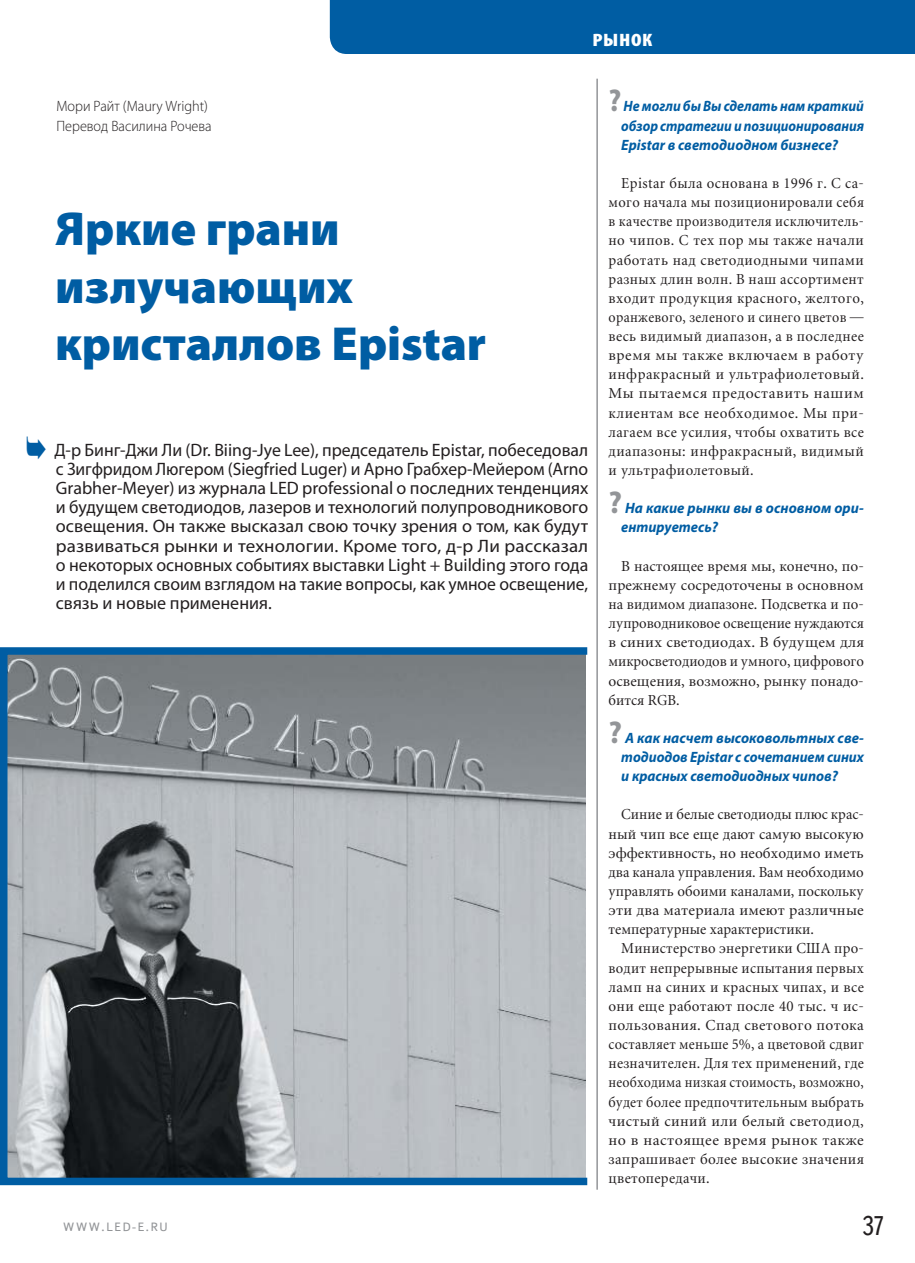
<style>
.page{position:relative;width:915px;height:1263px;background:#fff}
.page>*{position:absolute;margin:0;border:0;box-sizing:border-box;transform-origin:0 0}
.t1{font:900 48px/57.6px "Myriad Pro";color:#005da3}
.t2{font:27px "Text Book C";color:#231f20;scale:.9 1}
.t3{font:18px/19.2px "Myriad Pro";color:#231f20;text-align:justify}
.t4{font:900 condensed 18px "Myriad Pro";letter-spacing:.03em;color:#fff;scale:1.17 1}
.t5{font:15px/19.2px "Miniature";letter-spacing:.01em;color:#231f20;text-align:justify;scale:.96 1}
.t6{font:15px/19.2px "Miniature";letter-spacing:.01em;color:#231f20;text-align:justify;scale:.95 1}
.t7{font:15px/19.2px "Miniature";letter-spacing:.01em;color:#231f20;text-align:justify}
.t8{font:italic 700 15px/19.2px "Myriad Pro";color:#005da3}
.t9{font:italic 700 15px/19.2px "Myriad Pro";color:#005da3;text-align:justify;scale:.92 1}
.t10{font:300 15px/19.2px "Myriad Pro";color:#231f20;scale:.95 1}
.t11{font:12px "Text Book C";letter-spacing:.13em;color:#939598}
.s1{font-style:normal;font-size:31.5px;color:#939598}
</style>
<div class="page">
<div style="left:330px;top:0;width:584px;height:54px;background:#005da3"></div>
<img style="left:9px;top:656px;width:572px;height:520px">
<div style="left:0;top:647px;width:590px;height:538px;border:8px solid #005da3"></div>
<hr style="left:596px;top:79px;width:1px;height:1111px;background:#939598">
<p class="t4" style="left:592px;top:29px;width:53px">РЫНОК</p>
<p class="t10" style="left:56px;top:97px;width:165px">Мори Райт (Maury Wright)<br>Перевод Василина Рочева</p>
<h1 class="t1" style="left:55px;top:200px;width:432px">Яркие грани излучающих кристаллов Epistar</h1>
<p class="t3" style="left:54px;top:442px;width:535px">Д-р Бинг-Джи Ли (Dr. Biing-Jye Lee), председатель Epistar, побеседовал с Зигфридом Люгером (Siegfried Luger) и Арно Грабхер-Мейером (Arno Grabher-Meyer) из журнала LED professional о последних тенденциях и будущем светодиодов, лазеров и технологий полупроводникового освещения. Он также высказал свою точку зрения о том, как будут развиваться рынки и технологии. Кроме того, д-р Ли рассказал о некоторых основных событиях выставки Light + Building этого года и поделился своим взглядом на такие вопросы, как умное освещение, связь и новые применения.</p>
<p class="t9" style="left:621px;top:98px;width:265px;text-indent:-13px"><span class="s1">?</span> Не могли бы Вы сделать нам краткий обзор стратегии и позиционирования Epistar в светодиодном бизнесе?</p>
<p class="t5" style="left:608px;top:173px;width:267px;text-indent:13px">Epistar была основана в 1996 г. С са&shy;мого начала мы позиционировали себя в качестве производителя исключитель&shy;но чипов. С тех пор мы также начали работать над светодиодными чипами разных длин волн. В наш ассортимент входит продукция красного, желтого, оранжевого, зеленого и синего цветов — весь видимый диапазон, а в последнее время мы также включаем в работу инфракрасный и ультрафиолетовый.<br>Мы пытаемся предоставить нашим клиентам все необходимое. Мы при&shy;лагаем все усилия, чтобы охватить все диапазоны: инфракрасный, видимый и ультрафиолетовый.</p>
<p class="t8" style="left:621px;top:500px;width:244px;text-indent:-13px"><span class="s1">?</span> На какие рынки вы в основном ори&shy;ентируетесь?</p>
<p class="t7" style="left:608px;top:556px;width:257px;text-indent:13px">В настоящее время мы, конечно, по&shy;прежнему сосредоточены в основном на видимом диапазоне. Подсветка и по&shy;лупроводниковое освещение нуждаются в синих светодиодах. В будущем для микросветодиодов и умного, цифрового освещения, возможно, рынку понадо&shy;бится RGB.</p>
<p class="t8" style="left:621px;top:730px;width:244px;text-align:justify;text-indent:-13px"><span class="s1">?</span> А как насчет высоковольтных све&shy;тодиодов Epistar с сочетанием синих и красных светодиодных чипов?</p>
<p class="t5" style="left:608px;top:805px;width:267px;text-indent:13px">Синие и белые светодиоды плюс крас&shy;ный чип все еще дают самую высокую эффективность, но необходимо иметь два канала управления. Вам необходимо управлять обоими каналами, поскольку эти два материала имеют различные температурные характеристики.</p>
<p class="t6" style="left:608px;top:939px;width:270px;text-indent:13px">Министерство энергетики США про&shy;водит непрерывные испытания первых ламп на синих и красных чипах, и все они еще работают после 40 тыс. ч ис&shy;пользования. Спад светового потока составляет меньше 5%, а цветовой сдвиг незначителен. Для тех применений, где необходима низкая стоимость, возможно, будет более предпочтительным выбрать чистый синий или белый светодиод, но в настоящее время рынок также запрашивает более высокие значения цветопередачи.</p>
<p class="t11" style="left:63px;top:1220px;width:106px">WWW.LED-E.RU</p>
<h2 class="t2" style="left:861px;top:1211px;width:27px">37</h2>
</div>
